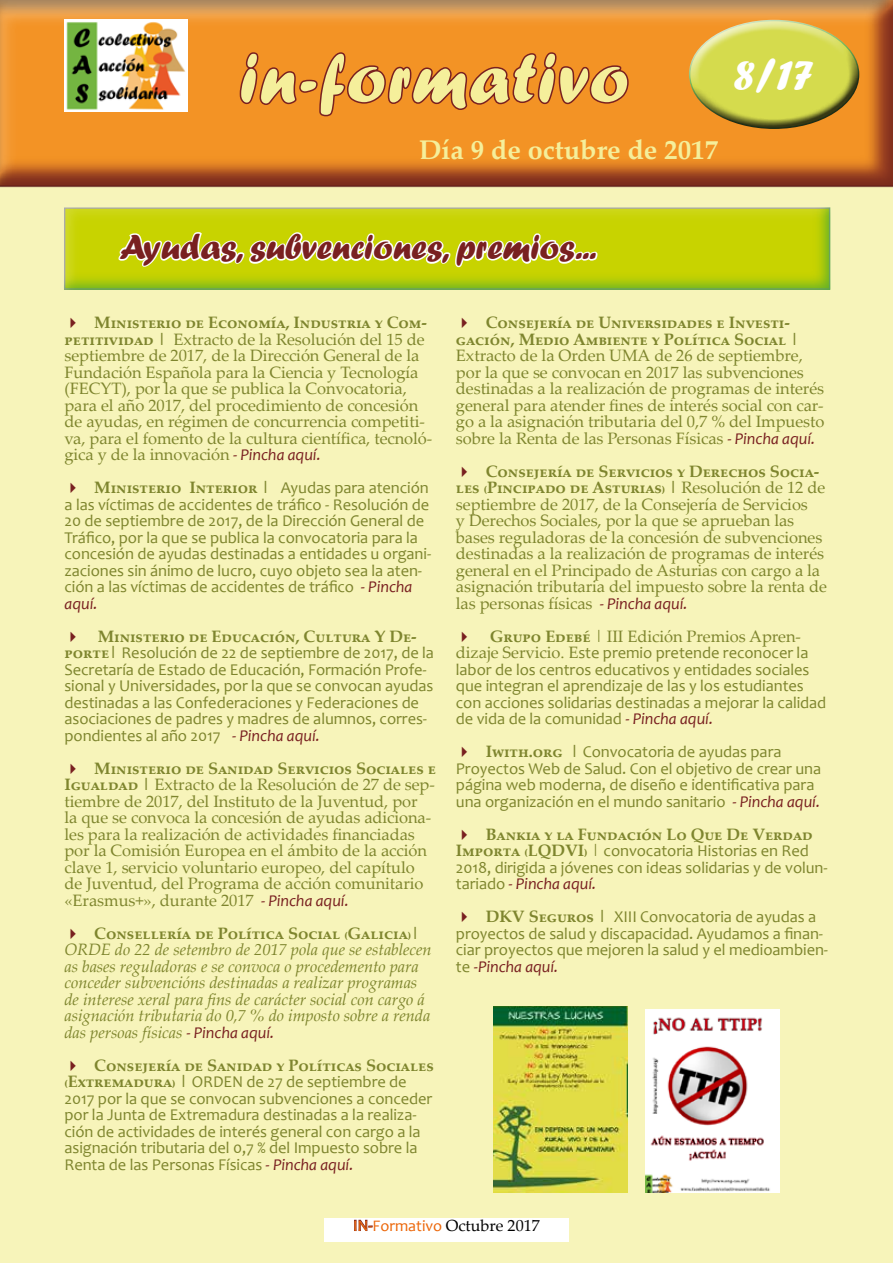
<style>
.page{position:relative;width:893px;height:1263px;background:#fff}
.page>*{position:absolute;margin:0;border:0;box-sizing:border-box;transform-origin:0 0}
.t1{font:72px "Forte";letter-spacing:.025em;color:#f5ef9b}
.t2{font:45px "Forte";color:#fff}
.t3{font:36px "Forte";color:#792020}
.t4{font:700 27px "Palatino Linotype";color:#f5ef9b}
.t5{font:16.5px/16.5px "Candara";letter-spacing:-.005em;color:#7e852e}
.t6{font:16.5px/16.5px "Palatino Linotype";letter-spacing:-.005em;color:#7e852e}
.t7{font:italic 16.5px/16.5px "Palatino Linotype";letter-spacing:-.005em;color:#7e852e}
.t8{font:700 16.5px/16.5px "Palatino Linotype";letter-spacing:-.005em;color:#7e852e}
.t9{font:16.2px "Candara";color:#ec6608}
.s1{font-weight:700}
.s2{font-family:"Candara";font-style:italic;color:#792020}
.s3{font-family:"Candara";font-weight:400}
.s4{font-style:italic;color:#792020}
.s5{font-family:"Palatino Linotype";font-weight:700}
.s6{font-family:"Candara";color:#792020}
.s7{font-family:"Palatino Linotype"}
.s8{font-family:"Palatino Linotype";color:#000}
</style>
<div class="page">
<div style="left:0;top:180px;width:893px;height:1083px;background:#f7f4ba"></div>
<div style="left:0;top:0;width:893px;height:190px;background:#792020;opacity:.75"></div>
<div style="left:686px;top:17px;width:176px;height:74px;background:#fff;opacity:.75"></div>
<div style="left:686px;top:46px;width:184px;height:85px;background:#000;opacity:.75"></div>
<div style="left:54px;top:206px;width:779px;height:87px;background:#3fa535;opacity:.75"></div>
<div style="left:324px;top:1219px;width:245px;height:23px;background:#fff"></div>
<svg style="left:354px;top:1219px;width:19px;height:12px"></svg>
<img style="left:65px;top:20px;width:122px;height:92px">
<img style="left:493px;top:1007px;width:134px;height:185px">
<img style="left:645px;top:1009px;width:134px;height:183px">
<h1 class="t1" style="left:239px;top:36px;width:390px">in-formativo</h1>
<h3 class="t4" style="left:419px;top:131px;width:301px">Día 9 de octubre de 2017</h3>
<h2 class="t2" style="left:733px;top:49px;width:83px">8/17</h2>
<h3 class="t3" style="left:119px;top:226px;width:478px">Ayudas, subvenciones, premios...</h3>
<p class="t6" style="left:64px;top:314px;width:369px;text-indent:30px"><span class="s1">Ministerio de Economía, Industria y Com&shy;petitividad |</span> Extracto de la Resolución del 15 de septiembre de 2017, de la Dirección General de la Fundación Española para la Ciencia y Tecnología (FECYT), por la que se publica la Convocatoria, para el año 2017, del procedimiento de concesión de ayudas, en régimen de concurrencia competiti&shy;va, para el fomento de la cultura científica, tecnoló&shy;gica y de la innovación <span class="s2">- Pincha aquí.</span></p>
<p class="t8" style="left:94px;top:479px;width:336px">Ministerio Interior | <span class="s3">Ayudas para atención</span></p>
<p class="t5" style="left:64px;top:496px;width:368px">a las víctimas de accidentes de tráfico - Resolución de 20 de septiembre de 2017, de la Dirección General de Tráfico, por la que se publica la convocatoria para la concesión de ayudas destinadas a entidades u organi&shy;zaciones sin ánimo de lucro, cuyo objeto sea la aten&shy;ción a las víctimas de accidentes de tráfico <span class="s4">- Pincha aquí.</span></p>
<p class="t8" style="left:98px;top:627px;width:320px">Ministerio de Educación, Cultura Y De-</p>
<p class="t5" style="left:64px;top:644px;width:371px"><span class="s5">porte|</span> Resolución de 22 de septiembre de 2017, de la Secretaría de Estado de Educación, Formación Profe&shy;sional y Universidades, por la que se convocan ayudas destinadas a las Confederaciones y Federaciones de asociaciones de padres y madres de alumnos, corres&shy;pondientes al año 2017 <span class="s4">- Pincha aquí.</span></p>
<p class="t6" style="left:64px;top:759px;width:373px;text-indent:30px"><span class="s1">Ministerio de Sanidad Servicios Sociales e Igualdad |</span> Extracto de la Resolución de 27 de sep&shy;tiembre de 2017, del Instituto de la Juventud, por<br>la que se convoca la concesión de ayudas adiciona&shy;les para la realización de actividades financiadas por la Comisión Europea en el ámbito de la acción clave 1, servicio voluntario europeo, del capítulo de Juventud, del Programa de acción comunitario «Erasmus+», durante 2017 <span class="s2">- Pincha aquí.</span></p>
<p class="t8" style="left:94px;top:924px;width:327px">Consellería de Política Social (Galicia)|</p>
<p class="t7" style="left:64px;top:941px;width:369px">ORDE do 22 de setembro de 2017 pola que se establecen as bases reguladoras e se convoca o procedemento para conceder subvencións destinadas a realizar programas de interese xeral para fins de carácter social con cargo á asignación tributaria do 0,7 % do imposto sobre a renda das persoas físicas <span class="s6">- Pincha aquí.</span></p>
<p class="t8" style="left:94px;top:1056px;width:341px">Consejería de Sanidad y Políticas Sociales</p>
<p class="t5" style="left:64px;top:1073px;width:369px"><span class="s5">(Extremadura) |</span> ORDEN de 27 de septiembre de 2017 por la que se convocan subvenciones a conceder por la Junta de Extremadura destinadas a la realiza&shy;ción de actividades de interés general con cargo a la asignación tributaria del 0,7 % del Impuesto sobre la Renta de las Personas Físicas <span class="s4">- Pincha aquí.</span></p>
<p class="t8" style="left:456px;top:314px;width:344px;text-indent:30px">Consejería de Universidades e Investi&shy;gación, Medio Ambiente y Política Social |</p>
<p class="t6" style="left:456px;top:347px;width:370px">Extracto de la Orden UMA de 26 de septiembre, por la que se convocan en 2017 las subvenciones destinadas a la realización de programas de interés general para atender fines de interés social con car&shy;go a la asignación tributaria del 0,7 % del Impuesto sobre la Renta de las Personas Físicas <span class="s2">- Pincha aquí.</span></p>
<p class="t6" style="left:456px;top:462px;width:373px;text-indent:30px"><span class="s1">Consejería de Servicios y Derechos Socia&shy;les (Pincipado de Asturias) |</span> Resolución de 12 de septiembre de 2017, de la Consejería de Servicios<br>y Derechos Sociales, por la que se aprueban las bases reguladoras de la concesión de subvenciones destinadas a la realización de programas de interés general en el Principado de Asturias con cargo a la asignación tributaria del impuesto sobre la renta de las personas físicas <span class="s2">- Pincha aquí.</span></p>
<p class="t6" style="left:490px;top:627px;width:313px"><span class="s1">Grupo Edebé</span> | III Edición Premios Apren-</p>
<p class="t5" style="left:456px;top:644px;width:372px"><span class="s7">dizaje Servicio. E</span>ste premio pretende reconocer la labor de los centros educativos y entidades sociales que integran el aprendizaje de las y los estudiantes con acciones solidarias destinadas a mejorar la calidad de vida de la comunidad <span class="s4">- Pincha aquí.</span></p>
<p class="t5" style="left:456px;top:743px;width:367px;text-indent:30px"><span class="s5">Iwith.org |</span> Convocatoria de ayudas para Proyectos Web de Salud. Con el objetivo de crear una página web moderna, de diseño e identificativa para una organización en el mundo sanitario <span class="s4">- Pincha aquí.</span></p>
<p class="t8" style="left:486px;top:825px;width:329px">Bankia y la Fundación Lo Que De Verdad</p>
<p class="t5" style="left:456px;top:842px;width:373px"><span class="s5">Importa (LQDVI)</span> <span class="s7">|</span> convocatoria Historias en Red<br>2018, dirigida a jóvenes con ideas solidarias y de volun&shy;tariado <span class="s4">- Pincha aquí.</span></p>
<p class="t5" style="left:456px;top:908px;width:374px;text-indent:30px"><span class="s5">DKV Seguros |</span> XIII Convocatoria de ayudas a proyectos de salud y discapacidad. Ayudamos a finan&shy;ciar proyectos que mejoren la salud y el medioambien&shy;te <span class="s4">-Pincha aquí.</span></p>
<p class="t9" style="left:353px;top:1215px;width:188px">IN-Formativo <span class="s8">Octubre 2017</span></p>
</div>
